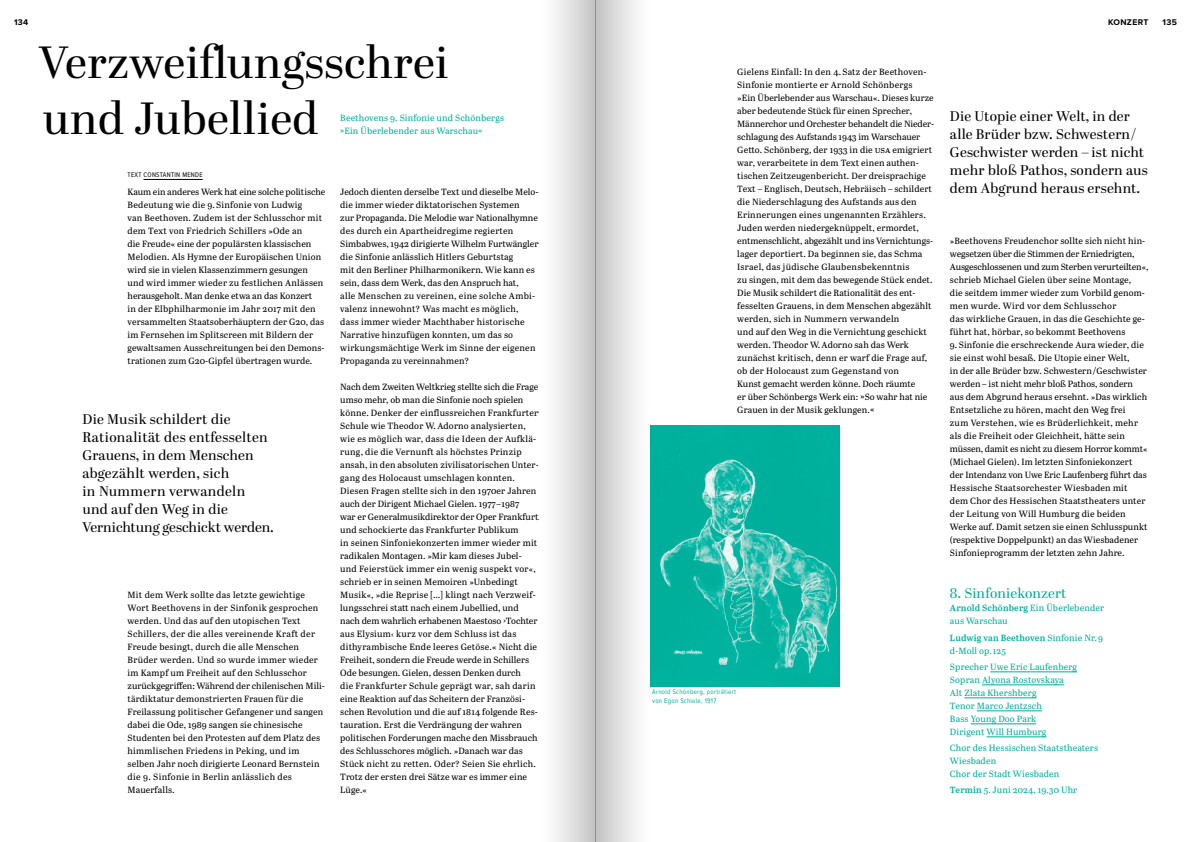
<style>
.page{position:relative;width:1191px;height:842px;background:#fff}
.page>*{position:absolute;margin:0;border:0;box-sizing:border-box;transform-origin:0 0}
.t1{font:45px/55.3px "Abril Display";letter-spacing:.01em;color:#000}
.t2{font:14px/18px "Abril Display";letter-spacing:.015em;color:#000}
.t3{font:14px "Abril Display";letter-spacing:.01em;color:#00ae9a}
.t4{font:9px/13px "Abril Text";letter-spacing:.015em;color:#000}
.t5{font:9px/13px "Abril Text";letter-spacing:.015em;color:#00ae9a}
.t6{font:700 8.6px "Proxima Nova";letter-spacing:.04em;color:#000}
.t7{font:7px/9px "Proxima Nova Cond";letter-spacing:.04em;color:#00ae9a}
.t8{font:7px "Proxima Nova Cond";letter-spacing:.04em;color:#000}
.s1{font-size:9.5px}
.s2{font-weight:600}
</style>
<div class="page">
<hr style="left:144px;top:179px;width:59px;height:1px;background:#000">
<hr style="left:990px;top:672px;width:87px;height:1px;background:#00ae9a">
<hr style="left:982px;top:685px;width:81px;height:1px;background:#00ae9a">
<hr style="left:964px;top:698px;width:72px;height:1px;background:#00ae9a">
<hr style="left:977px;top:711px;width:65px;height:1px;background:#00ae9a">
<hr style="left:970px;top:724px;width:66px;height:1px;background:#00ae9a">
<hr style="left:986px;top:737px;width:60px;height:1px;background:#00ae9a">
<img style="left:652px;top:425px;width:187px;height:261px">
<div style="left:595px;top:0;width:57px;height:842px;background:linear-gradient(to right,#c3c3c3,#fff)"></div>
<div style="left:539px;top:0;width:56px;height:842px;background:linear-gradient(to right,#fff,#c7c7c7)"></div>
<p class="t6" style="left:14px;top:16px;width:16px">134</p>
<p class="t6" style="left:1108px;top:16px;width:42px">KONZERT</p>
<p class="t6" style="left:1162px;top:16px;width:16px">135</p>
<h1 class="t1" style="left:39px;top:38px;width:411px">Verzweiflungsschrei und Jubellied</h1>
<p class="t5" style="left:340px;top:110px;width:166px">Beethovens 9. Sinfonie und Schönbergs »Ein Überlebender aus Warschau«</p>
<p class="t8" style="left:128px;top:170px;width:77px">TEXT CONSTANTIN MENDE</p>
<p class="t4" style="left:128px;top:185px;width:199px">Kaum ein anderes Werk hat eine solche politische Bedeutung wie die 9. Sinfonie von Ludwig<br>van Beethoven. Zudem ist der Schlusschor mit dem Text von Friedrich Schillers »Ode an<br>die Freude« eine der populärsten klassischen Melodien. Als Hymne der Europäischen Union wird sie in vielen Klassenzimmern gesungen und wird immer wieder zu festlichen Anlässen herausgeholt. Man denke etwa an das Konzert<br>in der Elbphilharmonie im Jahr 2017 mit den versammelten Staatsoberhäuptern der G20, das im Fernsehen im Splitscreen mit Bildern der gewaltsamen Ausschreitungen bei den Demons&shy;trationen zum G20-Gipfel übertragen wurde.</p>
<h2 class="t2" style="left:82px;top:411px;width:193px">Die Musik schildert die<br>Rationalität des entfesselten<br>Grauens, in dem Menschen abgezählt werden, sich<br>in Nummern verwandeln und auf den Weg in die<br>Vernichtung geschickt werden.</h2>
<p class="t4" style="left:128px;top:588px;width:198px">Mit dem Werk sollte das letzte gewichtige Wort Beethovens in der Sinfonik gesprochen werden. Und das auf den utopischen Text Schillers, der die alles vereinende Kraft der Freude besingt, durch die alle Menschen Brüder werden. Und so wurde immer wieder im Kampf um Freiheit auf den Schlusschor zurückgegriffen: Während der chilenischen Mili&shy;tärdiktatur demonstrierten Frauen für die Freilassung politischer Gefangener und sangen dabei die Ode, 1989 sangen sie chinesische Studenten bei den Protesten auf dem Platz des himmlischen Friedens in Peking, und im selben Jahr noch dirigierte Leonard Bernstein die 9. Sinfonie in Berlin anlässlich des Mauerfalls.</p>
<p class="t4" style="left:340px;top:185px;width:200px">Jedoch dienten derselbe Text und dieselbe Melo&shy;die immer wieder diktatorischen Systemen<br>zur Propaganda. Die Melodie war Nationalhymne des durch ein Apartheidregime regierten Simbabwes, 1942 dirigierte Wilhelm Furtwängler die Sinfonie anlässlich Hitlers Geburtstag<br>mit den Berliner Philharmonikern. Wie kann es sein, dass dem Werk, das den Anspruch hat,<br>alle Menschen zu vereinen, eine solche Ambi&shy;valenz innewohnt? Was macht es möglich, dass immer wieder Machthaber historische Narrative hinzufügen konnten, um das so wirkungsmächtige Werk im Sinne der eigenen Propaganda zu vereinnahmen?</p>
<p class="t4" style="left:340px;top:380px;width:200px">Nach dem Zweiten Weltkrieg stellte sich die Frage umso mehr, ob man die Sinfonie noch spielen könne. Denker der einflussreichen Frankfurter Schule wie Theodor W. Adorno analysierten, wie es möglich war, dass die Ideen der Aufklä&shy;rung, die die Vernunft als höchstes Prinzip ansah, in den absoluten zivilisatorischen Unter&shy;gang des Holocaust umschlagen konnten.<br>Diesen Fragen stellte sich in den 1970er Jahren auch der Dirigent Michael Gielen. 1977 – 1987<br>war er Generalmusikdirektor der Oper Frankfurt und schockierte das Frankfurter Publikum<br>in seinen Sinfoniekonzerten immer wieder mit radikalen Montagen. »Mir kam dieses Jubel&shy;und Feierstück immer ein wenig suspekt vor«, schrieb er in seinen Memoiren »Unbedingt Musik«, »die Reprise […] klingt nach Verzweif&shy;lungsschrei statt nach einem Jubellied, und nach dem wahrlich erhabenen Maestoso ›Tochter aus Elysium‹ kurz vor dem Schluss ist das dithyrambische Ende leeres Getöse.« Nicht die Freiheit, sondern die Freude werde in Schillers Ode besungen. Gielen, dessen Denken durch<br>die Frankfurter Schule geprägt war, sah darin eine Reaktion auf das Scheitern der Französi&shy;schen Revolution und die auf 1814 folgende Res&shy;tauration. Erst die Verdrängung der wahren politischen Forderungen mache den Missbrauch des Schlusschores möglich. »Danach war das Stück nicht zu retten. Oder? Seien Sie ehrlich.<br>Trotz der ersten drei Sätze war es immer eine Lüge.«</p>
<p class="t4" style="left:737px;top:65px;width:198px">Gielens Einfall: In den 4. Satz der Beethoven-Sinfonie montierte er Arnold Schönbergs<br>»Ein Überlebender aus Warschau«. Dieses kurze aber bedeutende Stück für einen Sprecher, Männerchor und Orchester behandelt die Nieder&shy;schlagung des Aufstands 1943 im Warschauer Getto. Schönberg, der 1933 in die <span class="s1">USA</span> emigriert war, verarbeitete in dem Text einen authen&shy;tischen Zeitzeugenbericht. Der dreisprachige Text – Englisch, Deutsch, Hebräisch – schildert die Niederschlagung des Aufstands aus den Erinnerungen eines ungenannten Erzählers.<br>Juden werden niedergeknüppelt, ermordet, entmenschlicht, abgezählt und ins Vernichtungs&shy;lager deportiert. Da beginnen sie, das Schma Israel, das jüdische Glaubensbekenntnis<br>zu singen, mit dem das bewegende Stück endet.<br>Die Musik schildert die Rationalität des ent&shy;fesselten Grauens, in dem Menschen abgezählt werden, sich in Nummern verwandeln<br>und auf den Weg in die Vernichtung geschickt werden. Theodor W. Adorno sah das Werk zunächst kritisch, denn er warf die Frage auf, ob der Holocaust zum Gegenstand von<br>Kunst gemacht werden könne. Doch räumte<br>er über Schönbergs Werk ein: »So wahr hat nie Grauen in der Musik geklungen.«</p>
<p class="t7" style="left:652px;top:687px;width:85px">Arnold Schönberg, porträtiert von Egon Schiele, 1917</p>
<h2 class="t2" style="left:950px;top:108px;width:199px">Die Utopie einer Welt, in der alle Brüder bzw. Schwestern/<br>Geschwister werden – ist nicht mehr bloß Pathos, sondern aus dem Abgrund heraus ersehnt.</h2>
<p class="t4" style="left:950px;top:234px;width:200px">»Beethovens Freudenchor sollte sich nicht hin&shy;wegsetzen über die Stimmen der Erniedrigten, Ausgeschlossenen und zum Sterben verurteilten«, schrieb Michael Gielen über seine Montage,<br>die seitdem immer wieder zum Vorbild genom&shy;men wurde. Wird vor dem Schlusschor<br>das wirkliche Grauen, in das die Geschichte ge&shy;führt hat, hörbar, so bekommt Beethovens</p>
<p class="t4" style="left:950px;top:338px;width:199px">9. Sinfonie die erschreckende Aura wieder, die sie einst wohl besaß. Die Utopie einer Welt,<br>in der alle Brüder bzw. Schwestern/Geschwister werden – ist nicht mehr bloß Pathos, sondern aus dem Abgrund heraus ersehnt. »Das wirklich Entsetzliche zu hören, macht den Weg frei<br>zum Verstehen, wie es Brüderlichkeit, mehr als die Freiheit oder Gleichheit, hätte sein müssen, damit es nicht zu diesem Horror kommt« (Michael Gielen). Im letzten Sinfoniekonzert der Intendanz von Uwe Eric Laufenberg führt das Hessische Staatsorchester Wiesbaden mit dem Chor des Hessischen Staatstheaters unter der Leitung von Will Humburg die beiden Werke auf. Damit setzen sie einen Schlusspunkt (respektive Doppelpunkt) an das Wiesbadener Sinfonieprogramm der letzten zehn Jahre.</p>
<h2 class="t3" style="left:950px;top:584px;width:118px">8. Sinfoniekonzert</h2>
<p class="t5" style="left:950px;top:601px;width:156px"><span class="s2">Arnold Schönberg</span> Ein Überlebender aus Warschau</p>
<p class="t5" style="left:950px;top:630px;width:155px"><span class="s2">Ludwig van Beethoven</span> Sinfonie Nr. 9 d-Moll op. 125</p>
<p class="t5" style="left:950px;top:660px;width:129px">Sprecher Uwe Eric Laufenberg<br>Sopran Alyona Rostovskaya<br>Alt Zlata Khershberg<br>Tenor Marco Jentzsch<br>Bass Young Doo Park<br>Dirigent Will Humburg</p>
<p class="t5" style="left:950px;top:741px;width:150px">Chor des Hessischen Staatstheaters<br>Wiesbaden<br>Chor der Stadt Wiesbaden</p>
<p class="t5" style="left:950px;top:783px;width:129px"><span class="s2">Termin</span> 5. Juni 2024, 19.30 Uhr</p>
</div>
